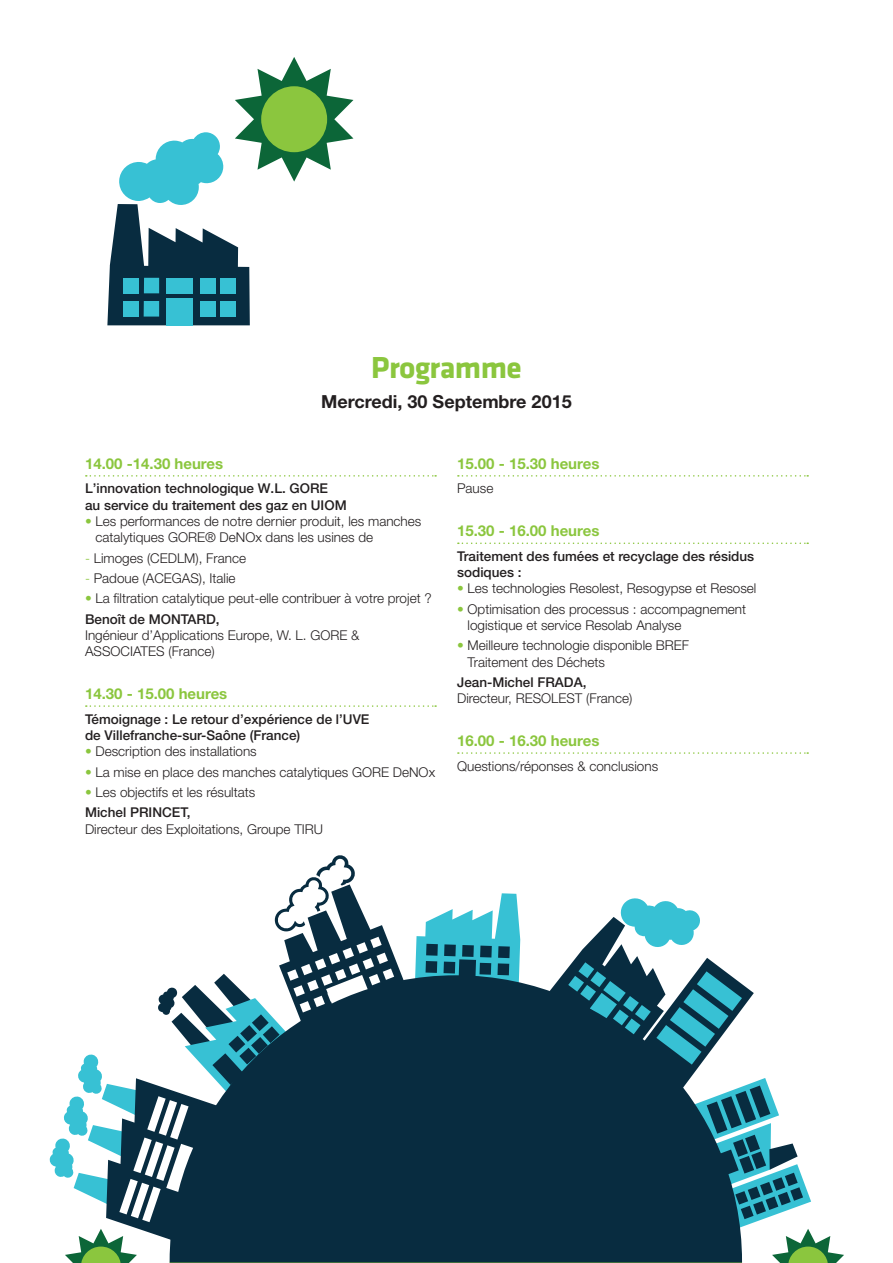
<style>
.page{position:relative;width:893px;height:1263px;background:#fff}
.page>*{position:absolute;margin:0;border:0;box-sizing:border-box;transform-origin:0 0}
.t1{font:700 31.5px "Klavika";letter-spacing:-.02em;color:#8bc63e}
.t2{font:700 18px "Helvetica Neue LT Std";color:#231f20}
.Heure{font:700 15px "Helvetica Neue LT Std";color:#8bc63e}
.Texte{font:300 13.5px/16.2px "Helvetica Neue LT Std";color:#231f20}
.Texte_Gras{font:500 13.5px/16.2px "Helvetica Neue LT Std";color:#231f20}
.s1{color:#8bc63e}
</style>
<div class="page">
<svg style="left:86px;top:475px;width:350px;height:2px"></svg>
<svg style="left:86px;top:705px;width:350px;height:2px"></svg>
<svg style="left:458px;top:475px;width:350px;height:2px"></svg>
<svg style="left:458px;top:542px;width:350px;height:2px"></svg>
<svg style="left:458px;top:752px;width:350px;height:2px"></svg>
<svg style="left:107px;top:57px;width:246px;height:268px"></svg>
<div style="left:261px;top:86px;width:66px;height:66px;background:#8bc63e;border-radius:50%"></div>
<svg style="left:49px;top:855px;width:795px;height:408px"></svg>
<svg style="left:170px;top:975px;width:572px;height:287px;background:#1d4456"></svg>
<p class="t1" style="left:371px;top:351px;width:152px">Programme</p>
<p class="t2" style="left:321px;top:391px;width:252px">Mercredi, 30 Septembre 2015</p>
<p class="Heure" style="left:85px;top:454px;width:140px">14.00 -14.30 heures</p>
<p class="Texte_Gras" style="left:85px;top:480px;width:263px">L’innovation technologique W.L. GORE au service du traitement des gaz en UIOM</p>
<p class="Texte" style="left:96px;top:513px;width:327px;text-indent:-11px"><span class="s1">•</span> Les performances de notre dernier produit, les manches catalytiques GORE® DeNOx dans les usines de</p>
<p class="Texte" style="left:85px;top:549px;width:163px"><span class="s1">-</span> Limoges (CEDLM), France</p>
<p class="Texte" style="left:85px;top:570px;width:152px"><span class="s1">-</span> Padoue (ACEGAS), Italie</p>
<p class="Texte" style="left:85px;top:590px;width:348px"><span class="s1">•</span> La filtration catalytique peut-elle contribuer à votre projet ?</p>
<p class="Texte_Gras" style="left:85px;top:611px;width:136px">Benoît de MONTARD,</p>
<p class="Texte" style="left:85px;top:627px;width:276px">Ingénieur d’Applications Europe, W. L. GORE &amp;<br>ASSOCIATES (France)</p>
<p class="Heure" style="left:85px;top:684px;width:144px">14.30 - 15.00 heures</p>
<p class="Texte_Gras" style="left:85px;top:711px;width:286px">Témoignage : Le retour d’expérience de l’UVE de Villefranche-sur-Saône (France)</p>
<p class="Texte" style="left:85px;top:743px;width:173px"><span class="s1">•</span> Description des installations</p>
<p class="Texte" style="left:85px;top:763px;width:352px"><span class="s1">•</span> La mise en place des manches catalytiques GORE DeNOx</p>
<p class="Texte" style="left:85px;top:784px;width:172px"><span class="s1">•</span> Les objectifs et les résultats</p>
<p class="Texte_Gras" style="left:85px;top:804px;width:107px">Michel PRINCET,</p>
<p class="Texte" style="left:85px;top:820px;width:240px">Directeur des Exploitations, Groupe TIRU</p>
<p class="Heure" style="left:457px;top:454px;width:144px">15.00 - 15.30 heures</p>
<p class="Texte" style="left:457px;top:480px;width:38px">Pause</p>
<p class="Heure" style="left:457px;top:521px;width:144px">15.30 - 16.00 heures</p>
<p class="Texte_Gras" style="left:457px;top:548px;width:299px">Traitement des fumées et recyclage des résidus sodiques :</p>
<p class="Texte" style="left:457px;top:580px;width:301px"><span class="s1">•</span> Les technologies Resolest, Resogypse et Resosel</p>
<p class="Texte" style="left:468px;top:600px;width:280px;text-indent:-11px"><span class="s1">•</span> Optimisation des processus : accompagnement logistique et service Resolab Analyse</p>
<p class="Texte" style="left:468px;top:637px;width:223px;text-indent:-11px"><span class="s1">•</span> Meilleure technologie disponible BREF<br>Traitement des Déchets</p>
<p class="Texte_Gras" style="left:457px;top:674px;width:131px">Jean-Michel FRADA,</p>
<p class="Texte" style="left:457px;top:690px;width:177px">Directeur, RESOLEST (France)</p>
<p class="Heure" style="left:457px;top:731px;width:144px">16.00 - 16.30 heures</p>
<p class="Texte" style="left:457px;top:757px;width:203px">Questions/réponses &amp; conclusions</p>
</div>
